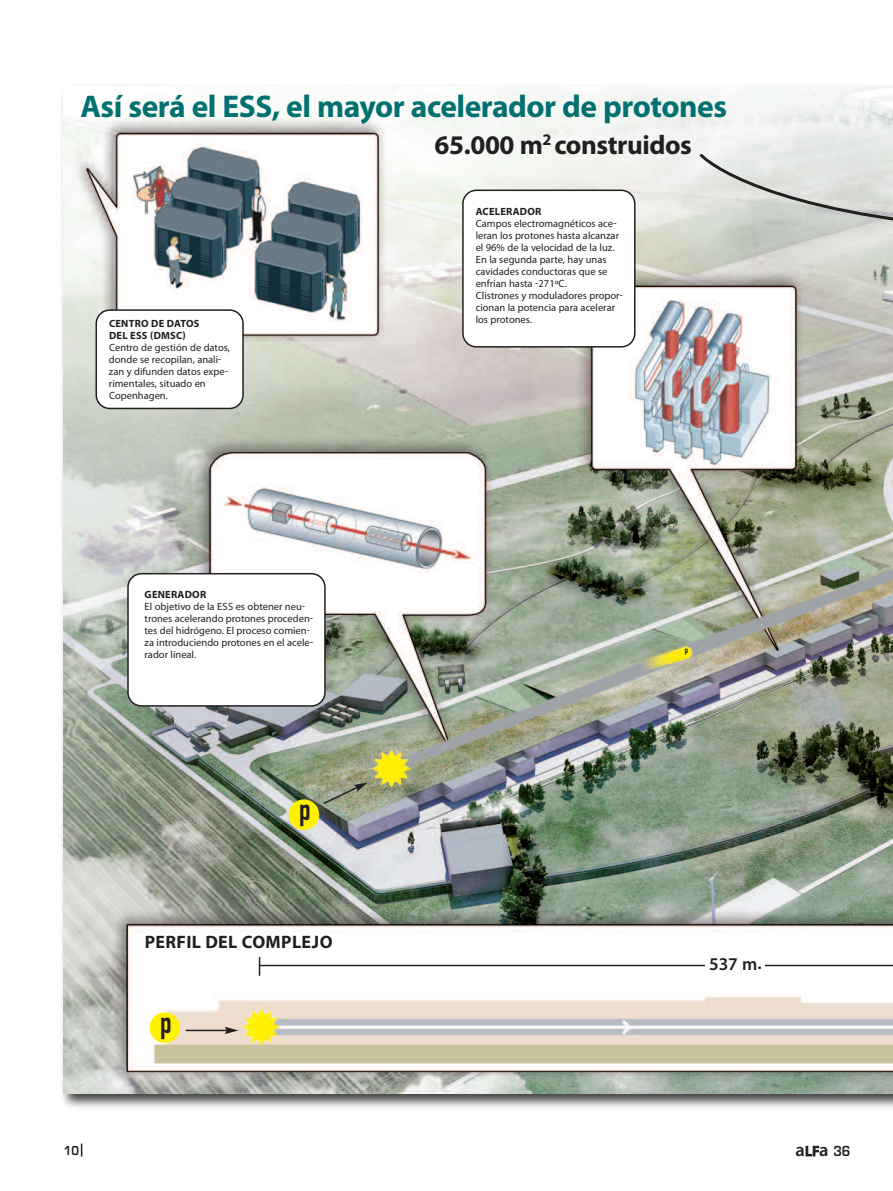
<style>
.page{position:relative;width:893px;height:1191px;background:#fff}
.page>*{position:absolute;margin:0;border:0;box-sizing:border-box;transform-origin:0 0}
.t1{font:700 31.5px "Myriad Pro";letter-spacing:-.015em;color:#007070}
.t2{font:700 30px "DIN Condensed";color:#231f20}
.t3{font:700 27px "Myriad Pro";letter-spacing:-.015em;color:#231f20}
.t4{font:600 18.45px "Myriad Pro";color:#231f20}
.t5{font:700 18px "Myriad Pro";letter-spacing:.02em;color:#231f20}
.t6{font:600 18px "Myriad Pro";color:#231f20}
.t7{font:700 13.5px "Eurostile";color:#231f20;scale:.9 1}
.t8{font:10.5px/12px "Myriad Pro";color:#231f20}
.t9{font:700 10.5px/12px "Myriad Pro";letter-spacing:.02em;color:#231f20}
.t10{font:700 8.55px "DIN Condensed";color:#231f20}
.s1{font-size:14.25px}
.s2{font-family:"Eurostile";font-weight:700;font-size:15.15px}
</style>
<div class="page">
<svg style="left:81px;top:1143px;width:1px;height:13px"></svg>
<img style="left:64px;top:87px;width:829px;height:1006px">
<svg style="left:127px;top:573px;width:199px;height:133px"></svg>
<svg style="left:462px;top:189px;width:173px;height:158px"></svg>
<svg style="left:96px;top:309px;width:148px;height:100px"></svg>
<hr style="left:260px;top:964px;width:633px;height:2px;background:#231f20">
<svg style="left:259px;top:957px;width:1px;height:18px"></svg>
<div style="left:705px;top:956px;width:59px;height:18px;background:#fff"></div>
<svg style="left:697px;top:152px;width:196px;height:77px;background:#d3d6d2"></svg>
<div style="left:289px;top:799px;width:30px;height:31px;background:#fff101;border-radius:50%"></div>
<svg style="left:322px;top:782px;width:46px;height:23px"></svg>
<div style="left:150px;top:1012px;width:30px;height:31px;background:#fff101;border-radius:50%"></div>
<hr style="left:186px;top:1029px;width:41px;height:2px;background:#231f20">
<svg style="left:225px;top:1026px;width:13px;height:8px"></svg>
<h1 class="t1" style="left:81px;top:95px;width:648px">Así será el ESS, el mayor acelerador de protones</h1>
<h3 class="t3" style="left:435px;top:135px;width:259px">65.000 m<sup>2</sup> construidos</h3>
<p class="t9" style="left:109px;top:318px;width:92px">CENTRO DE DATOS<br>DEL ESS (DMSC)</p>
<p class="t8" style="left:109px;top:342px;width:123px">Centro de gestión de datos, donde se recopilan, anali&shy;zan y difunden datos expe&shy;rimentales, situado en<br>Copenhagen.</p>
<p class="t9" style="left:145px;top:589px;width:63px">GENERADOR</p>
<p class="t8" style="left:145px;top:601px;width:170px">El objetivo de la ESS es obtener neu&shy;trones acelerando protones proceden&shy;tes del hidrógeno. El proceso comien&shy;za introduciendo protones en el acele&shy;rador lineal.</p>
<h2 class="t2" style="left:299px;top:791px;width:13px">p</h2>
<h3 class="t5" style="left:145px;top:935px;width:189px">PERFIL DEL COMPLEJO</h3>
<h2 class="t2" style="left:160px;top:1004px;width:13px">p</h2>
<p class="t9" style="left:476px;top:206px;width:67px">ACELERADOR</p>
<p class="t8" style="left:476px;top:218px;width:149px">Campos electromagnéticos ace&shy;leran los protones hasta alcanzar el 96% de la velocidad de la luz.<br>En la segunda parte, hay unas cavidades conductoras que se enfrían hasta -271ºC.<br>Clistrones y moduladores propor&shy;cionan la potencia para acelerar los protones.</p>
<p class="t10" style="left:685px;top:645px;width:5px">p</p>
<h3 class="t6" style="left:709px;top:956px;width:54px">537 m.</h3>
<p class="t7" style="left:64px;top:1142px;width:18px">10</p>
<h3 class="t4" style="left:795px;top:1142px;width:56px">a<span class="s1">LF</span>a <span class="s2">36</span></h3>
</div>
